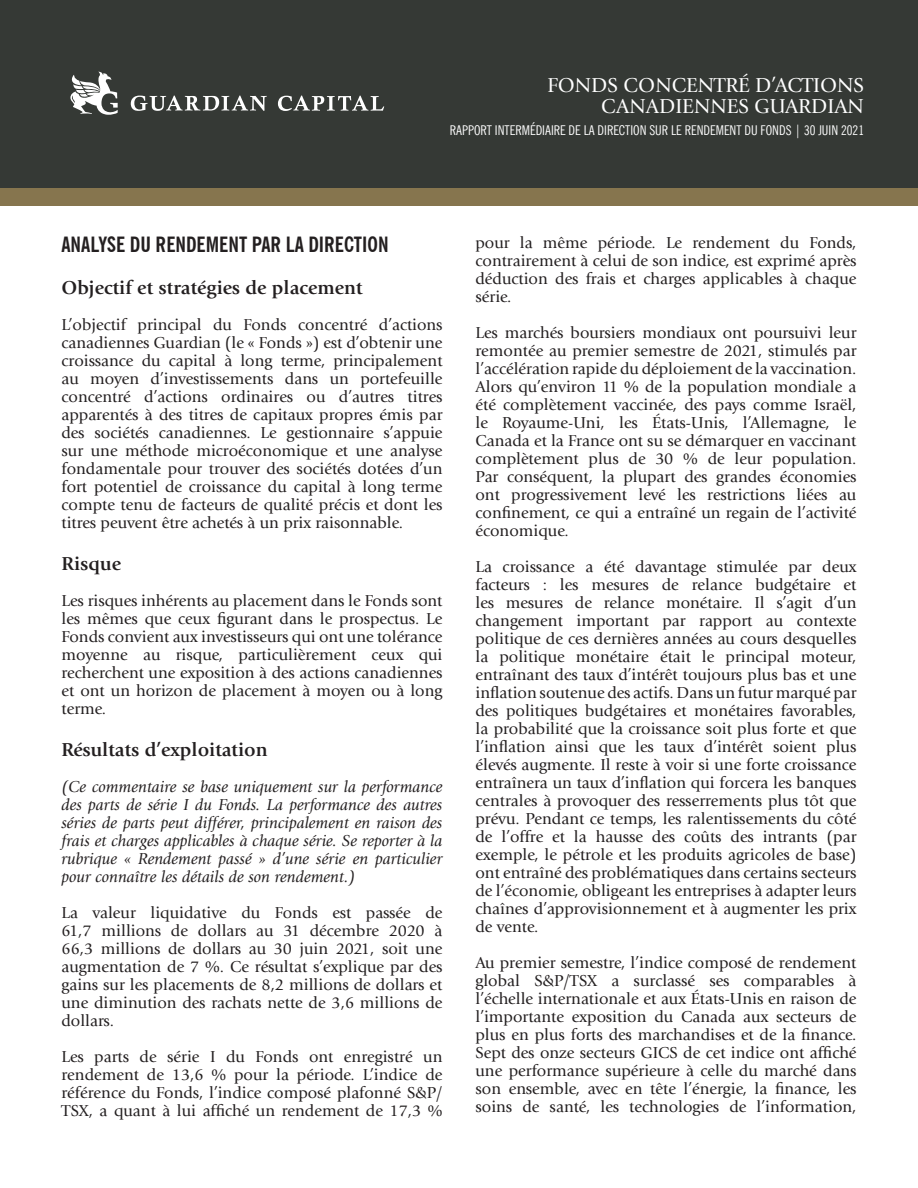
<style>
.page{position:relative;width:918px;height:1188px;background:#fff}
.page>*{position:absolute;margin:0;border:0;box-sizing:border-box;transform-origin:0 0}
.t1{font:21px/21px "Giovanni Std";color:#fff;text-align:right}
.t2{font:700 condensed 21px "News Gothic BT";color:#231f20}
.t3{font:700 19.5px "Giovanni Std";color:#231f20}
.t4{font:16.5px/18px "Giovanni Std";color:#231f20;text-align:justify}
.t5{font:italic 16.5px/18px "Giovanni Std";color:#231f20;text-align:justify}
.t6{font:condensed 13.5px "News Gothic BT";color:#fff}
</style>
<div class="page">
<div style="left:0;top:0;width:918px;height:189px;background:#353935"></div>
<div style="left:0;top:188px;width:918px;height:17px;background:#86754e"></div>
<svg style="left:70px;top:71px;width:48px;height:44px"></svg>
<svg style="left:131px;top:96px;width:136px;height:15px"></svg>
<svg style="left:278px;top:96px;width:106px;height:15px"></svg>
<h1 class="t1" style="left:547px;top:74px;width:318px">FONDS CONCENTRÉ D’ACTIONS<br>CANADIENNES GUARDIAN</h1>
<h1 class="t6" style="left:450px;top:122px;width:416px">RAPPORT INTERMÉDIAIRE DE LA DIRECTION SUR LE RENDEMENT DU FONDS | 30 JUIN 2021</h1>
<h2 class="t2" style="left:62px;top:232px;width:329px">ANALYSE DU RENDEMENT PAR LA DIRECTION</h2>
<h3 class="t3" style="left:62px;top:277px;width:303px">Objectif et stratégies de placement</h3>
<p class="t4" style="left:62px;top:316px;width:383px">L’objectif principal du Fonds concentré d’actions canadiennes Guardian (le « Fonds ») est d’obtenir une croissance du capital à long terme, principalement au moyen d’investissements dans un portefeuille concentré d’actions ordinaires ou d’autres titres apparentés à des titres de capitaux propres émis par des sociétés canadiennes. Le gestionnaire s’appuie sur une méthode microéconomique et une analyse fondamentale pour trouver des sociétés dotées d’un fort potentiel de croissance du capital à long terme compte tenu de facteurs de qualité précis et dont les titres peuvent être achetés à un prix raisonnable.</p>
<h3 class="t3" style="left:62px;top:553px;width:61px">Risque</h3>
<p class="t4" style="left:62px;top:592px;width:383px">Les risques inhérents au placement dans le Fonds sont les mêmes que ceux fgurant dans le prospectus. Le Fonds convient aux investisseurs qui ont une tolérance moyenne au risque, particulièrement ceux qui recherchent une exposition à des actions canadiennes et ont un horizon de placement à moyen ou à long terme.</p>
<h3 class="t3" style="left:62px;top:739px;width:208px">Résultats d’exploitation</h3>
<p class="t5" style="left:62px;top:778px;width:383px">(Ce commentaire se base uniquement sur la performance des parts de série I du Fonds. La performance des autres séries de parts peut différer, principalement en raison des frais et charges applicables à chaque série. Se reporter à la rubrique « Rendement passé » d’une série en particulier pour connaître les détails de son rendement.)</p>
<p class="t4" style="left:62px;top:904px;width:383px">La valeur liquidative du Fonds est passée de 61,7 millions de dollars au 31 décembre 2020 à 66,3 millions de dollars au 30 juin 2021, soit une augmentation de 7 %. Ce résultat s’explique par des gains sur les placements de 8,2 millions de dollars et une diminution des rachats nette de 3,6 millions de dollars.</p>
<p class="t4" style="left:62px;top:1048px;width:383px">Les parts de série I du Fonds ont enregistré un rendement de 13,6 % pour la période. L’indice de référence du Fonds, l’indice composé plafonné S&amp;P/ TSX, a quant à lui affché un rendement de 17,3 %</p>
<p class="t4" style="left:476px;top:234px;width:383px">pour la même période. Le rendement du Fonds, contrairement à celui de son indice, est exprimé après déduction des frais et charges applicables à chaque série.</p>
<p class="t4" style="left:476px;top:324px;width:383px">Les marchés boursiers mondiaux ont poursuivi leur remontée au premier semestre de 2021, stimulés par l’accélération rapide du déploiement de la vaccination.<br>Alors qu’environ 11 % de la population mondiale a été complètement vaccinée, des pays comme Israël, le Royaume-Uni, les États-Unis, l’Allemagne, le Canada et la France ont su se démarquer en vaccinant complètement plus de 30 % de leur population.<br>Par conséquent, la plupart des grandes économies ont progressivement levé les restrictions liées au confnement, ce qui a entraîné un regain de l’activité économique.</p>
<p class="t4" style="left:476px;top:558px;width:383px">La croissance a été davantage stimulée par deux facteurs : les mesures de relance budgétaire et les mesures de relance monétaire. Il s’agit d’un changement important par rapport au contexte politique de ces dernières années au cours desquelles la politique monétaire était le principal moteur, entraînant des taux d’intérêt toujours plus bas et une infation soutenue des actifs. Dans un futur marqué par des politiques budgétaires et monétaires favorables, la probabilité que la croissance soit plus forte et que l’infation ainsi que les taux d’intérêt soient plus élevés augmente. Il reste à voir si une forte croissance entraînera un taux d’infation qui forcera les banques centrales à provoquer des resserrements plus tôt que prévu. Pendant ce temps, les ralentissements du côté de l’offre et la hausse des coûts des intrants (par exemple, le pétrole et les produits agricoles de base) ont entraîné des problématiques dans certains secteurs de l’économie, obligeant les entreprises à adapter leurs chaînes d’approvisionnement et à augmenter les prix de vente.</p>
<p class="t4" style="left:476px;top:954px;width:383px">Au premier semestre, l’indice composé de rendement global S&amp;P/TSX a surclassé ses comparables à l’échelle internationale et aux États-Unis en raison de l’importante exposition du Canada aux secteurs de plus en plus forts des marchandises et de la fnance.<br>Sept des onze secteurs GICS de cet indice ont affché une performance supérieure à celle du marché dans son ensemble, avec en tête l’énergie, la fnance, les soins de santé, les technologies de l’information,</p>
</div>
